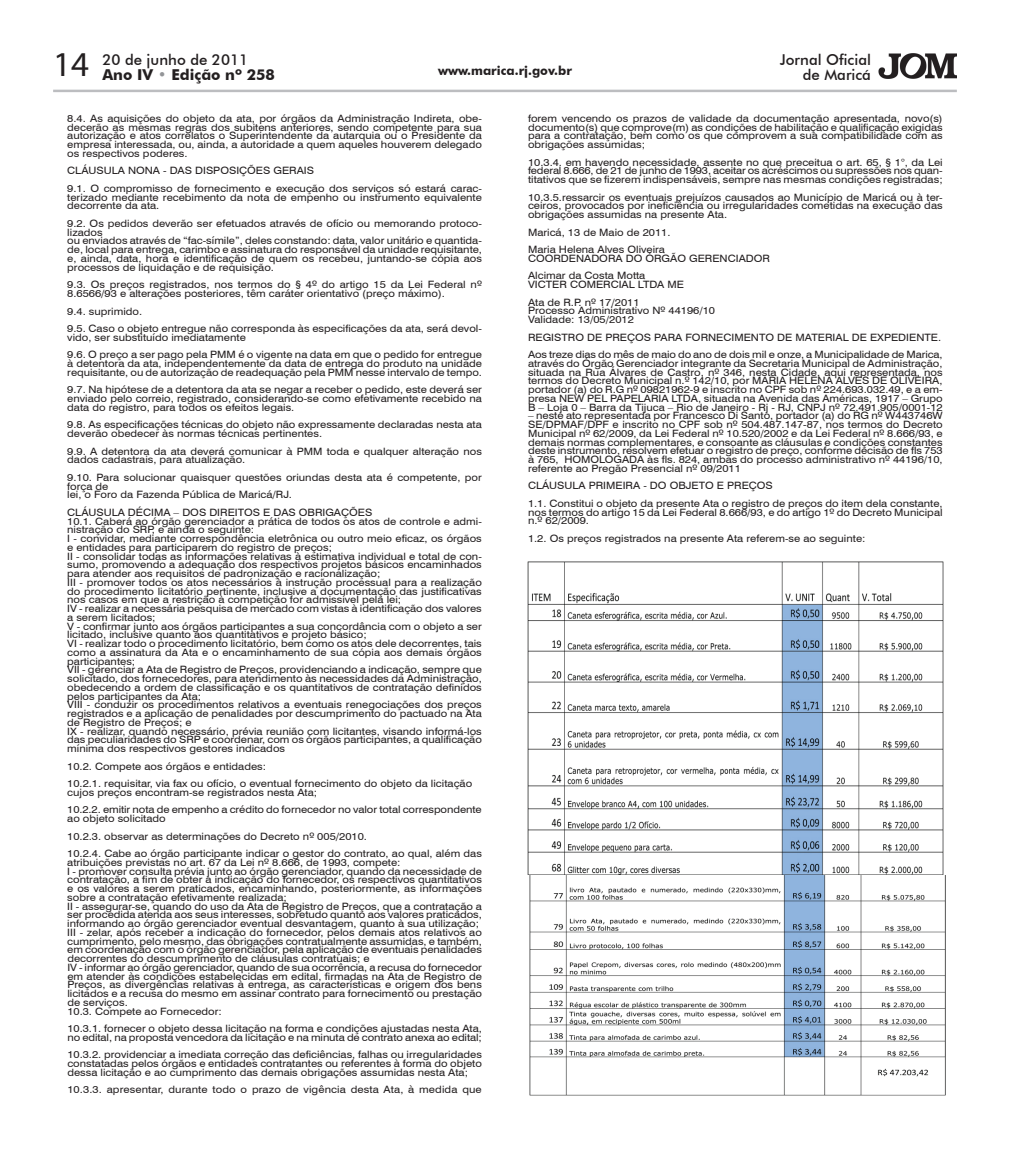
<style>
.page{position:relative;width:1010px;height:1152px;background:#fff}
.page>*{position:absolute;margin:0;border:0;box-sizing:border-box;transform-origin:0 0}
.t1{font:35px "Myriad Pro";color:#231f20}
.t2{font:500 15px/15.6px "Futura BT";color:#231f20;text-align:right}
.t3{font:700 15px "Futura BT";color:#231f20}
.t4{font:700 12.5px "Futura BT";color:#231f20}
.t5{font:10.12px/8.8px "Swiss 721 BT";color:#231f20;scale:1.11 1}
.s1{color:#939598}
</style>
<div class="page">
<img style="left:878px;top:53px;width:79px;height:26px">
<hr style="left:53px;top:90px;width:904px;height:2px;background:#bcbdc0">
<img style="left:527px;top:561px;width:417px;height:314px">
<img style="left:529px;top:875px;width:417px;height:221px">
<h2 class="t2" style="left:780px;top:51px;width:93px">Jornal Oficial de Maricá</h2>
<h2 class="t2" style="left:102px;top:51px;width:147px">20 de junho de 2011</h2>
<h1 class="t1" style="left:53px;top:43px;width:37px">14</h1>
<h2 class="t3" style="left:102px;top:66px;width:174px">Ano IV <span class="s1">•</span> Edição nº 258</h2>
<p class="t4" style="left:438px;top:63px;width:135px">www.marica.rj.gov.br</p>
<p class="t5" style="left:67px;top:114px;width:375px;text-align:justify">8.4. As aquisições do objeto da ata, por órgãos da Administração Indireta, obe&shy;decerão as mesmas regras dos subitens anteriores, sendo competente para sua autorização e atos correlatos o Superintendente da autarquia ou o Presidente da empresa interessada, ou, ainda, a autoridade a quem aqueles houverem delegado os respectivos poderes.</p>
<p class="t5" style="left:67px;top:162px;width:375px;line-height:17.5px">CLÁUSULA NONA - DAS DISPOSIÇÕES GERAIS<br>9.1. O compromisso de fornecimento e execução dos serviços só estará carac-</p>
<p class="t5" style="left:67px;top:193px;width:375px">terizado mediante recebimento da nota de empenho ou instrumento equivalente decorrente da ata.</p>
<p class="t5" style="left:67px;top:219px;width:375px">9.2. Os pedidos deverão ser efetuados através de ofício ou memorando protoco&shy;lizados<br>ou enviados através de “fac-símile”, deles constando: data, valor unitário e quantida&shy;de, local para entrega, carimbo e assinatura do responsável da unidade requisitante, e, ainda, data, hora e identificação de quem os recebeu, juntando-se cópia aos processos de liquidação e de requisição.</p>
<p class="t5" style="left:67px;top:280px;width:375px">9.3. Os preços registrados, nos termos do § 4º do artigo 15 da Lei Federal nº<br>8.6566/93 e alterações posteriores, têm caráter orientativo (preço máximo).</p>
<p class="t5" style="left:67px;top:302px;width:375px;line-height:17.5px">9.4. suprimido.<br>9.5. Caso o objeto entregue não corresponda às especificações da ata, será devol-</p>
<p class="t5" style="left:67px;top:328px;width:375px;line-height:17.5px">vido, ser substituído imediatamente<br>9.6. O preço a ser pago pela PMM é o vigente na data em que o pedido for entregue</p>
<p class="t5" style="left:67px;top:359px;width:375px">à detentora da ata, independentemente da data de entrega do produto na unidade requisitante, ou de autorização de readequação pela PMM nesse intervalo de tempo.</p>
<p class="t5" style="left:67px;top:385px;width:375px;text-align:justify">9.7. Na hipótese de a detentora da ata se negar a receber o pedido, este deverá ser enviado pelo correio, registrado, considerando-se como efetivamente recebido na data do registro, para todos os efeitos legais.</p>
<p class="t5" style="left:67px;top:420px;width:375px">9.8. As especificações técnicas do objeto não expressamente declaradas nesta ata deverão obedecer às normas técnicas pertinentes.</p>
<p class="t5" style="left:67px;top:446px;width:375px">9.9. A detentora da ata deverá comunicar à PMM toda e qualquer alteração nos dados cadastrais, para atualização.</p>
<p class="t5" style="left:67px;top:473px;width:375px">9.10. Para solucionar quaisquer questões oriundas desta ata é competente, por força de<br>lei, o Foro da Fazenda Pública de Maricá/RJ.</p>
<p class="t5" style="left:67px;top:508px;width:375px">CLÁUSULA DÉCIMA – DOS DIREITOS E DAS OBRIGAÇÕES<br>10.1. Caberá ao órgão gerenciador a prática de todos os atos de controle e admi&shy;nistração do SRP, e ainda o seguinte:<br>I - convidar, mediante correspondência eletrônica ou outro meio eficaz, os órgãos e entidades para participarem do registro de preços;<br>II - consolidar todas as informações relativas à estimativa individual e total de con&shy;sumo, promovendo a adequação dos respectivos projetos básicos encaminhados para atender aos requisitos de padronização e racionalização;<br>III - promover todos os atos necessários à instrução processual para a realização do procedimento licitatório pertinente, inclusive a documentação das justificativas nos casos em que a restrição à competição for admissível pela lei;<br>IV - realizar a necessária pesquisa de mercado com vistas à identificação dos valores a serem licitados;<br>V - confirmar junto aos órgãos participantes a sua concordância com o objeto a ser licitado, inclusive quanto aos quantitativos e projeto básico;<br>VI - realizar todo o procedimento licitatório, bem como os atos dele decorrentes, tais como a assinatura da Ata e o encaminhamento de sua cópia aos demais órgãos participantes;<br>VII - gerenciar a Ata de Registro de Preços, providenciando a indicação, sempre que solicitado, dos fornecedores, para atendimento às necessidades da Administração, obedecendo a ordem de classificação e os quantitativos de contratação definidos pelos participantes da Ata;<br>VIII - conduzir os procedimentos relativos a eventuais renegociações dos preços registrados e a aplicação de penalidades por descumprimento do pactuado na Ata de Registro de Preços; e<br>IX - realizar, quando necessário, prévia reunião com licitantes, visando informá-los das peculiaridades do SRP e coordenar, com os órgãos participantes, a qualificação mínima dos respectivos gestores indicados</p>
<p class="t5" style="left:67px;top:757px;width:366px;line-height:17.5px">10.2. Compete aos órgãos e entidades:<br>10.2.1. requisitar, via fax ou ofício, o eventual fornecimento do objeto da licitação</p>
<p class="t5" style="left:67px;top:783px;width:375px;line-height:17.5px">cujos preços encontram-se registrados nesta Ata;<br>10.2.2. emitir nota de empenho a crédito do fornecedor no valor total correspondente</p>
<p class="t5" style="left:67px;top:809px;width:375px;line-height:17.5px">ao objeto solicitado<br>10.2.3. observar as determinações do Decreto nº 005/2010.<br>10.2.4. Cabe ao órgão participante indicar o gestor do contrato, ao qual, além das</p>
<p class="t5" style="left:67px;top:857px;width:375px">atribuições previstas no art. 67 da Lei nº 8.666, de 1993, compete:<br>I - promover consulta prévia junto ao órgão gerenciador, quando da necessidade de contratação, a fim de obter a indicação do fornecedor, os respectivos quantitativos e os valores a serem praticados, encaminhando, posteriormente, as informações sobre a contratação efetivamente realizada;<br>II - assegurar-se, quando do uso da Ata de Registro de Preços, que a contratação a ser procedida atenda aos seus interesses, sobretudo quanto aos valores praticados, informando ao órgão gerenciador eventual desvantagem, quanto à sua utilização; III - zelar, após receber a indicação do fornecedor, pelos demais atos relativos ao cumprimento, pelo mesmo, das obrigações contratualmente assumidas, e também, em coordenação com o órgão gerenciador, pela aplicação de eventuais penalidades decorrentes do descumprimento de cláusulas contratuais; e<br>IV - informar ao órgão gerenciador, quando de sua ocorrência, a recusa do fornecedor em atender às condições estabelecidas em edital, firmadas na Ata de Registro de Preços, as divergências relativas à entrega, as características e origem dos bens licitados e a recusa do mesmo em assinar contrato para fornecimento ou prestação de serviços.<br>10.3. Compete ao Fornecedor:</p>
<p class="t5" style="left:67px;top:1024px;width:375px">10.3.1. fornecer o objeto dessa licitação na forma e condições ajustadas nesta Ata, no edital, na proposta vencedora da licitação e na minuta de contrato anexa ao edital;</p>
<p class="t5" style="left:67px;top:1050px;width:375px;text-align:justify">10.3.2. providenciar a imediata correção das deficiências, falhas ou irregularidades constatadas pelos órgãos e entidades contratantes ou referentes à forma do objeto dessa licitação e ao cumprimento das demais obrigações assumidas nesta Ata;</p>
<p class="t5" style="left:67px;top:1085px;width:375px">10.3.3. apresentar, durante todo o prazo de vigência desta Ata, à medida que</p>
<p class="t5" style="left:528px;top:114px;width:375px;text-align:justify">forem vencendo os prazos de validade da documentação apresentada, novo(s) documento(s) que comprove(m) as condições de habilitação e qualificação exigidas para a contratação, bem como os que comprovem a sua compatibilidade com as obrigações assumidas;</p>
<p class="t5" style="left:528px;top:157px;width:375px;text-align:justify">10.3.4. em havendo necessidade, assente no que preceitua o art. 65, § 1°, da Lei federal 8.666, de 21 de junho de 1993, aceitar os acréscimos ou supressões nos quan&shy;titativos que se fizerem indispensáveis, sempre nas mesmas condições registradas;</p>
<p class="t5" style="left:528px;top:192px;width:375px;text-align:justify">10.3.5.ressarcir os eventuais prejuízos causados ao Município de Maricá ou à ter&shy;ceiros, provocados por ineficiência ou irregularidades cometidas na execução das obrigações assumidas na presente Ata.</p>
<p class="t5" style="left:528px;top:223px;width:130px;line-height:17.5px">Maricá, 13 de Maio de 2011.<br>Maria Helena Alves Oliveira</p>
<p class="t5" style="left:528px;top:249px;width:219px;line-height:17.5px">COORDENADORA DO ÓRGÃO GERENCIADOR<br>Alcimar da Costa Motta</p>
<p class="t5" style="left:528px;top:276px;width:142px;line-height:17.5px">VICTER COMERCIAL LTDA ME<br>Ata de R.P. nº 17/2011</p>
<p class="t5" style="left:528px;top:306px;width:170px">Processo Administrativo Nº 44196/10<br>Validade: 13/05/2012</p>
<p class="t5" style="left:528px;top:328px;width:375px;line-height:17.5px">REGISTRO DE PREÇOS PARA FORNECIMENTO DE MATERIAL DE EXPEDIENTE.<br>Aos treze dias do mês de maio do ano de dois mil e onze, a Municipalidade de Marica,</p>
<p class="t5" style="left:528px;top:359px;width:375px;text-align:justify">através do Órgão Gerenciador integrante da Secretaria Municipal de Administração, situada na Rua Álvares de Castro, nº 346, nesta Cidade, aqui representada, nos termos do Decreto Municipal n.º 142/10, por MARIA HELENA ALVES DE OLIVEIRA, portador (a) do R.G nº 09821962-9 e inscrito no CPF sob nº 224.693.032.49, e a em&shy;presa NEW PEL PAPELARIA LTDA, situada na Avenida das Américas, 1917 – Grupo B – Loja 0 – Barra da Tijuca – Rio de Janeiro - Rj - RJ, CNPJ nº 72.491.905/0001-12</p>
<p class="t5" style="left:528px;top:411px;width:375px;text-align:justify">– neste ato representada por Francesco Di Santo, portador (a) do RG nº W443746W SE/DPMAF/DPF e inscrito no CPF sob nº 504.487.147-87, nos termos do Decreto Municipal nº 62/2009, da Lei Federal nº 10.520/2002 e da Lei Federal nº 8.666/93, e demais normas complementares, e consoante as cláusulas e condições constantes deste instrumento, resolvem efetuar o registro de preço, conforme decisão de fls 753 à 765, HOMOLOGADA às fls. 824, ambas do processo administrativo nº 44196/10, referente ao Pregão Presencial nº 09/2011</p>
<p class="t5" style="left:528px;top:477px;width:375px;line-height:17.5px">CLÁUSULA PRIMEIRA - DO OBJETO E PREÇOS<br>1.1. Constitui o objeto da presente Ata o registro de preços do item dela constante,</p>
<p class="t5" style="left:528px;top:507px;width:375px">nos termos do artigo 15 da Lei Federal 8.666/93, e do artigo 1º do Decreto Municipal n.º 62/2009.</p>
<p class="t5" style="left:528px;top:534px;width:305px">1.2. Os preços registrados na presente Ata referem-se ao seguinte:</p>
</div>
